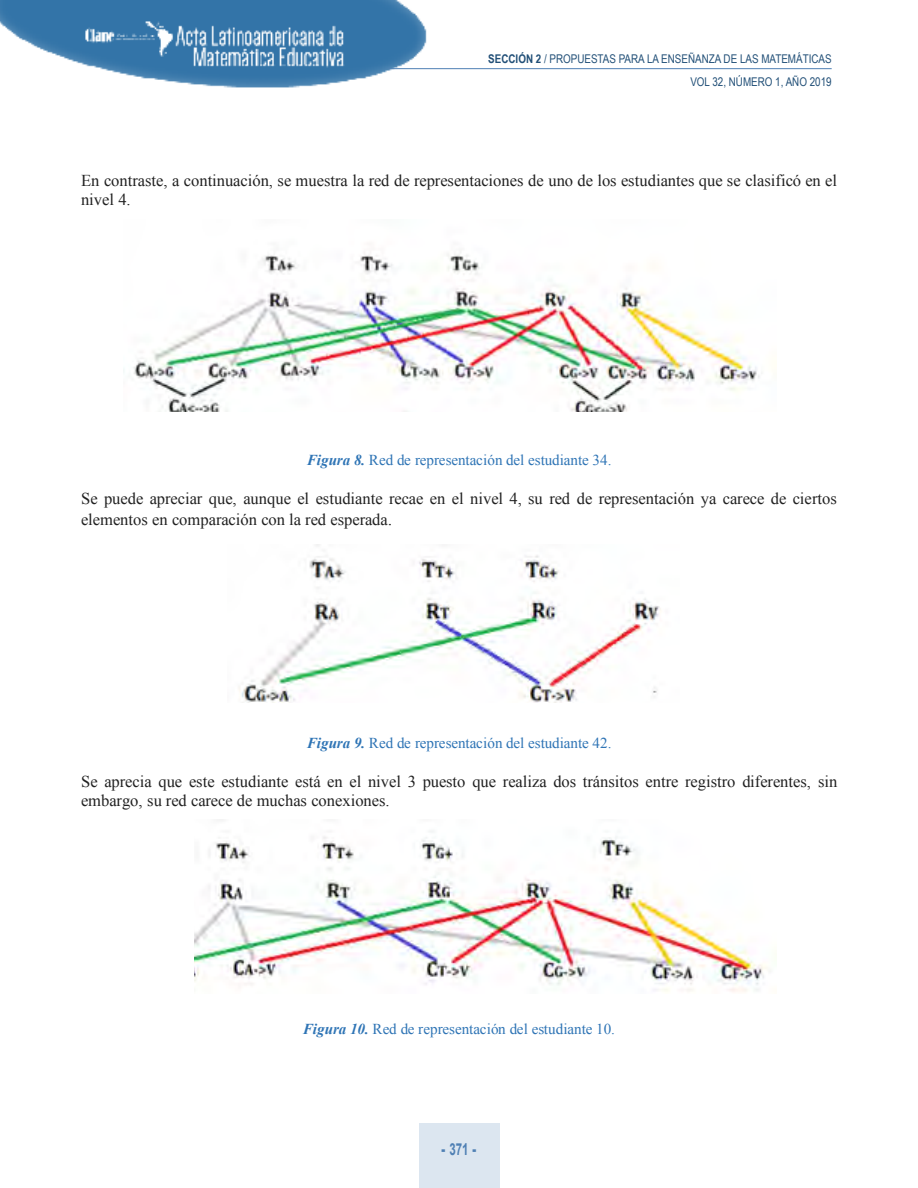
<style>
.page{position:relative;width:918px;height:1188px;background:#fff}
.page>*{position:absolute;margin:0;border:0;box-sizing:border-box;transform-origin:0 0}
.t1{font:16.5px/19px "Times New Roman";color:#212121}
.t2{font:700 16.5px "Arial";color:#4f80b4;scale:.7 1}
.t3{font:15.15px "Times New Roman";color:#2e74b5}
.t4{font:12px/23px "Arial Narrow";color:#214f77;text-align:right}
.s1{font-weight:700}
.s2{font-weight:700;font-style:italic}
.s3{font-size:18px}
.s4{font-weight:900}
</style>
<div class="page">
<img style="left:0;top:0;width:435px;height:88px">
<hr style="left:389px;top:68px;width:443px;height:1px;background:#4f80b4">
<div style="left:419px;top:1123px;width:80px;height:65px;background:#dce6f0"></div>
<img style="left:133px;top:251px;width:627px;height:161px">
<img style="left:239px;top:544px;width:422px;height:159px">
<img style="left:194px;top:831px;width:576px;height:161px">
<p class="t4" style="left:488px;top:47px;width:345px"><span class="s1">SECCIÓN 2</span> / PROPUESTAS PARA LA ENSEÑANZA DE LAS MATEMÁTICAS<br>VOL 32, NÚMERO 1, AÑO 2019</p>
<p class="t1" style="left:81px;top:171px;width:758px">En contraste, a continuación, se muestra la red de representaciones de uno de los estudiantes que se clasificó en el nivel 4.</p>
<p class="t3" style="left:307px;top:451px;width:306px"><span class="s2">Figura 8.</span> Red de representación del estudiante 34.</p>
<p class="t1" style="left:81px;top:489px;width:757px;line-height:20.1px">Se puede apreciar que, aunque el estudiante recae en el nivel 4, su red de representación ya carece de ciertos elementos en comparación con la red esperada<span class="s3">.</span></p>
<p class="t3" style="left:307px;top:735px;width:306px"><span class="s2">Figura 9.</span> Red de representación del estudiante 42.</p>
<p class="t1" style="left:81px;top:772px;width:758px">Se aprecia que este estudiante está en el nivel 3 puesto que realiza dos tránsitos entre registro diferentes, sin embargo, su red carece de muchas conexiones.</p>
<p class="t3" style="left:303px;top:1020px;width:314px"><span class="s2">Figura 10.</span> Red de representación del estudiante 10.</p>
<p class="t2" style="left:442px;top:1140px;width:51px"><span class="s4">-</span> 371 <span class="s4">-</span></p>
</div>
